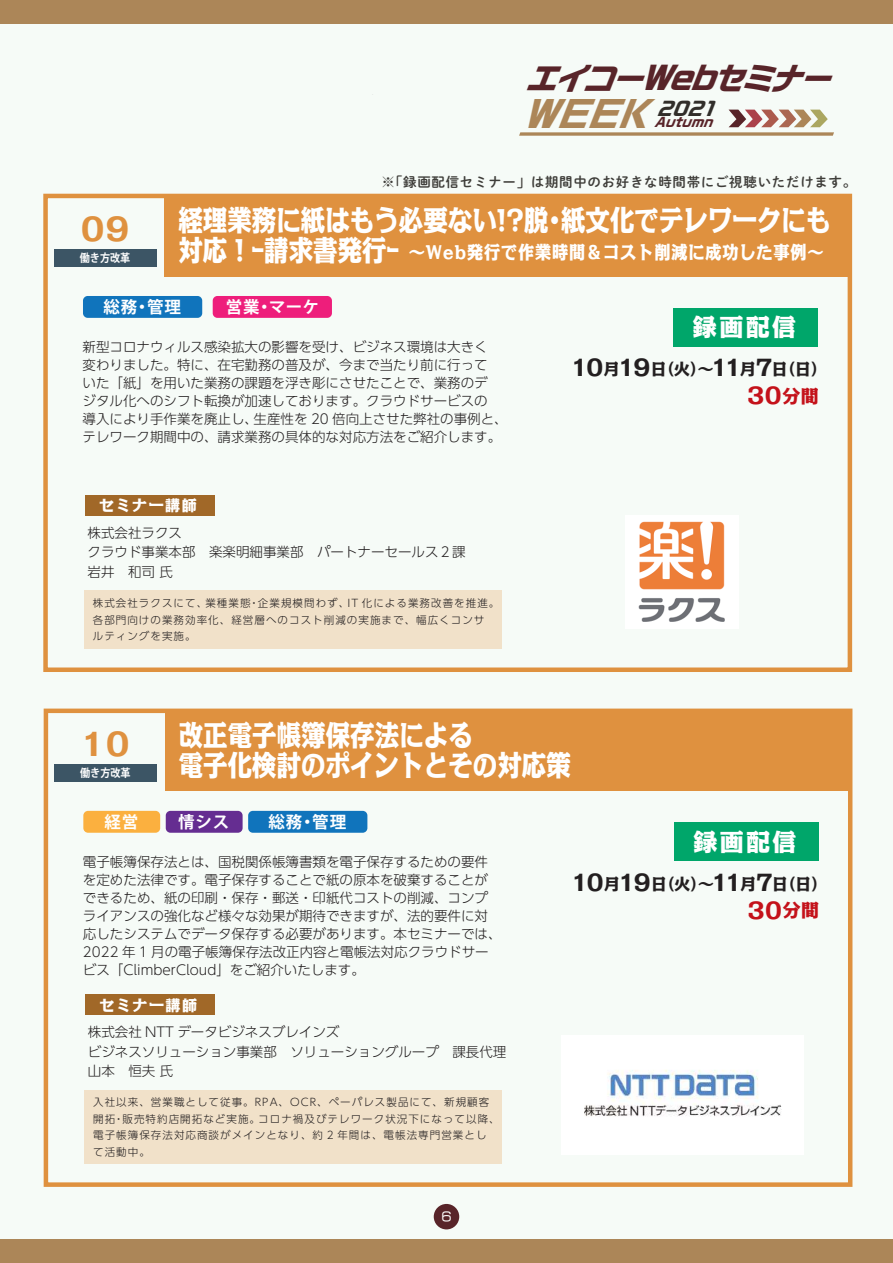
<style>
.page{position:relative;width:893px;height:1263px;background:#f6fbf7}
.page>*{position:absolute;margin:0;border:0;box-sizing:border-box;transform-origin:0 0}
.t1{font:italic 700 35.25px "Ro G San Srf Std";color:#ac8658}
.t2{font:800 31.5px "Kakumin Pro";color:#df913f}
.t3{font:italic 700 30.9px "Ro G San Srf Std";color:#582429}
.t4{font:800 28.5px/30px "Kakumin Pro";color:#fff;scale:.86 1}
.t5{font:800 24px "Kakumin Pro";letter-spacing:.1em;color:#fff}
.t6{font:800 22.5px "Kakumin Pro";color:#c4121a}
.t7{font:800 18px "Kakumin Pro";letter-spacing:.05em;color:#fff;scale:.9 1}
.t8{font:700 16.5px "Koz Go Pr 6 N";letter-spacing:.05em;color:#fff}
.t9{font:800 15.75px "Kakumin Pro";color:#231f20}
.t10{font:800 15px "Kakumin Pro";letter-spacing:.1em;color:#fff}
.t11{font:300 13.5px/18px "UD Shin Go Pr 6 N";color:#231f20}
.t12{font:13.5px "DNP Shuei M Go Std B";letter-spacing:.05em;color:#3e3d39}
.t13{font:italic 700 12.45px "Ro G San Srf Std";color:#582429}
.t14{font:12.45px "VDL Logo G Regular";color:#fff}
.t15{font:700 11.25px "Koz Go Pr 6 N";color:#fff;scale:.9 1}
.t16{font:300 10.5px/16.5px "UD Shin Go Pr 6 N";letter-spacing:.1em;color:#231f20}
.s1{font-size:22.5px}
.s2{font-size:18px}
</style>
<div class="page">
<div style="left:0;top:0;width:893px;height:23px;background:#ac8658"></div>
<div style="left:0;top:1239px;width:893px;height:24px;background:#ac8658"></div>
<div style="left:434px;top:1204px;width:25px;height:25px;background:#582429;border-radius:50%"></div>
<div style="left:43px;top:194px;width:809px;height:478px;border:4px solid #df913f"></div>
<div style="left:85px;top:495px;width:129px;height:20px;background:#a16828"></div>
<div style="left:84px;top:591px;width:418px;height:58px;background:#f1e1c9"></div>
<div style="left:165px;top:196px;width:685px;height:80px;background:#df913f"></div>
<div style="left:674px;top:308px;width:144px;height:38px;background:#00a66a"></div>
<div style="left:54px;top:249px;width:102px;height:17px;background:#3c5565"></div>
<div style="left:83px;top:296px;width:119px;height:22px;background:#1074bc;border-radius:5px"></div>
<div style="left:213px;top:296px;width:119px;height:22px;background:#ee1e7b;border-radius:5px"></div>
<div style="left:44px;top:708px;width:808px;height:479px;border:4px solid #df913f"></div>
<div style="left:165px;top:711px;width:685px;height:80px;background:#df913f"></div>
<div style="left:674px;top:822px;width:144px;height:39px;background:#00a66a"></div>
<div style="left:54px;top:764px;width:103px;height:17px;background:#3c5565"></div>
<div style="left:83px;top:811px;width:77px;height:22px;background:#fbb03f;border-radius:5px"></div>
<div style="left:166px;top:811px;width:77px;height:22px;background:#652d91;border-radius:5px"></div>
<div style="left:248px;top:811px;width:119px;height:22px;background:#1074bc;border-radius:5px"></div>
<img style="left:584px;top:1070px;width:197px;height:46px">
<img style="left:638px;top:521px;width:87px;height:101px">
<div style="left:85px;top:994px;width:130px;height:21px;background:#a16828"></div>
<div style="left:85px;top:1090px;width:417px;height:74px;background:#f1e1c9"></div>
<svg style="left:519px;top:110px;width:315px;height:26px"></svg>
<h3 class="t3" style="left:525px;top:57px;width:323px">エイコーWebセミナー</h3>
<h1 class="t1" style="left:522px;top:90px;width:203px">WEEK<sup>2021</sup></h1>
<p class="t13" style="left:654px;top:114px;width:66px">Autumn</p>
<p class="t12" style="left:382px;top:171px;width:476px">※「録画配信セミナー」は期間中のお好きな時間帯にご視聴いただけます。</p>
<h3 class="t4" style="left:178px;top:202px;width:760px">経理業務に紙はもう必要ない!?脱・紙文化でテレワークにも対応！ｰ請求書発行ｰ</h3>
<h2 class="t2" style="left:81px;top:204px;width:51px">09</h2>
<p class="t15" style="left:80px;top:252px;width:58px">働き方改革</p>
<h3 class="t7" style="left:409px;top:238px;width:462px">～Web発行で作業時間＆コスト削減に成功した事例～</h3>
<p class="t8" style="left:103px;top:298px;width:79px">総務・管理</p>
<p class="t8" style="left:226px;top:298px;width:95px">営業・マーケ</p>
<h3 class="t5" style="left:693px;top:308px;width:105px">録画配信</h3>
<p class="t11" style="left:83px;top:337px;width:427px">新型コロナウィルス感染拡大の影響を受け、ビジネス環境は大きく<br>変わりました。特に、在宅勤務の普及が、今まで当たり前に行って<br>いた「紙」を用いた業務の課題を浮き彫にさせたことで、業務のデ<br>ジタル化へのシフト転換が加速しております。クラウドサービスの<br>導入により手作業を廃止し、生産性を 20 倍向上させた弊社の事例と、テレワーク期間中の、請求業務の具体的な対応方法をご紹介します。</p>
<p class="t9" style="left:571px;top:356px;width:257px"><span class="s1">10</span>月<span class="s1">19</span>日（火）～<span class="s1">11</span>月<span class="s1">7</span>日（日）</p>
<h3 class="t6" style="left:747px;top:378px;width:73px">30<span class="s2">分間</span></h3>
<p class="t10" style="left:99px;top:493px;width:99px">セミナー講師</p>
<p class="t11" style="left:88px;top:522px;width:379px;line-height:19.5px">株式会社ラクス<br>クラウド事業本部　楽楽明細事業部　パートナーセールス２課岩井　和司 氏</p>
<p class="t16" style="left:93px;top:594px;width:408px">株式会社ラクスにて、業種業態・企業規模問わず、IT 化による業務改善を推進。各部門向けの業務効率化、経営層へのコスト削減の実施まで、幅広くコンサ<br>ルティングを実施。</p>
<h3 class="t4" style="left:179px;top:717px;width:457px">改正電子帳簿保存法による<br>電子化検討のポイントとその対応策</h3>
<h2 class="t2" style="left:81px;top:718px;width:51px">10</h2>
<p class="t15" style="left:80px;top:766px;width:58px">働き方改革</p>
<p class="t8" style="left:104px;top:812px;width:35px">経営</p>
<p class="t8" style="left:178px;top:812px;width:53px">情シス</p>
<p class="t8" style="left:269px;top:812px;width:79px">総務・管理</p>
<h3 class="t5" style="left:693px;top:823px;width:105px">録画配信</h3>
<p class="t11" style="left:83px;top:852px;width:420px">電子帳簿保存法とは、国税関係帳簿書類を電子保存するための要件を定めた法律です。電子保存することで紙の原本を破棄することができるため、紙の印刷・保存・郵送・印紙代コストの削減、コンプライアンスの強化など様々な効果が期待できますが、法的要件に対応したシステムでデータ保存する必要があります。本セミナーでは、2022 年 1 月の電子帳簿保存法改正内容と電帳法対応クラウドサービス「ClimberCloud」をご紹介いたします。</p>
<p class="t10" style="left:100px;top:993px;width:99px">セミナー講師</p>
<p class="t11" style="left:88px;top:1022px;width:420px;line-height:19.5px">株式会社 NTT データビジネスブレインズ<br>ビジネスソリューション事業部　ソリューショングループ　課長代理山本　恒夫 氏</p>
<p class="t16" style="left:93px;top:1094px;width:408px">入社以来、営業職として従事。RPA、OCR、ペーパレス製品にて、新規顧客開拓・販売特約店開拓など実施。コロナ禍及びテレワーク状況下になって以降、電子帳簿保存法対応商談がメインとなり、約 2 年間は、電帳法専門営業とし<br>て活動中。</p>
<p class="t14" style="left:442px;top:1208px;width:11px">6</p>
<p class="t9" style="left:571px;top:871px;width:257px"><span class="s1">10</span>月<span class="s1">19</span>日（火）～<span class="s1">11</span>月<span class="s1">7</span>日（日）</p>
<h3 class="t6" style="left:747px;top:893px;width:73px">30<span class="s2">分間</span></h3>
</div>
